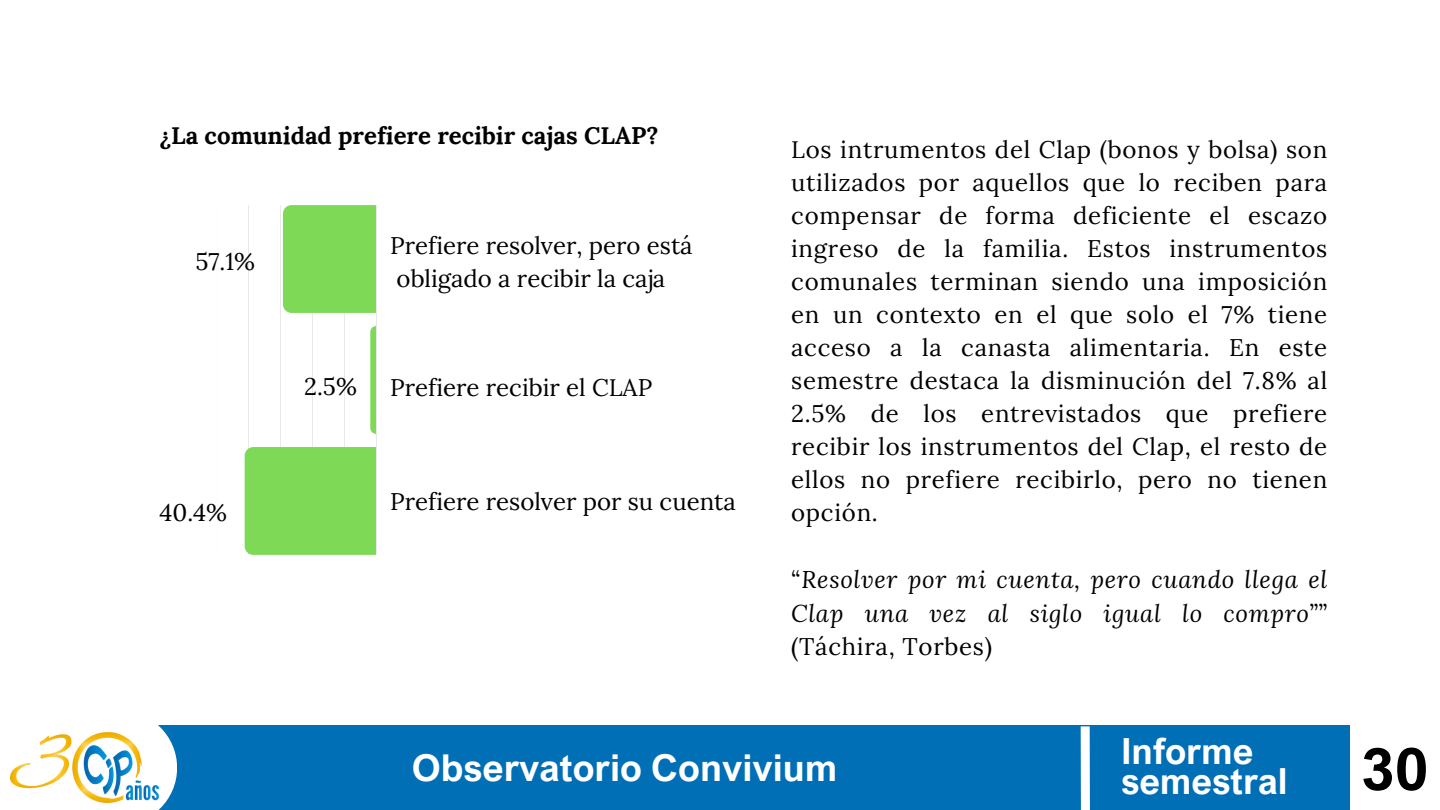
<style>
.page{position:relative;width:1440px;height:810px;background:#fff}
.page>*{position:absolute;margin:0;border:0;box-sizing:border-box;transform-origin:0 0}
.t1{font:700 37px "Arial Nova";color:#fff}
.t2{font:700 36px/30.8px "Arial Nova";color:#fff}
.t3{font:24px/33px "Lora";color:#000;text-align:justify}
.t4{font:italic 24px/33.4px "Lora";letter-spacing:.03em;color:#000;text-align:justify}
.t5{font:700 24px "Lora";color:#000}
.s1{font-style:normal}
.s2{font-size:59.1px;color:#000}
</style>
<div class="page">
<div style="left:143px;top:726px;width:1207px;height:84px;background:#016fb6"></div>
<svg style="left:99px;top:725px;width:78px;height:85px"></svg>
<img style="left:10px;top:733px;width:148px;height:70px">
<svg style="left:1076px;top:725px;width:19px;height:85px"></svg>
<svg style="left:244px;top:205px;width:133px;height:350px"></svg>
<div style="left:245px;top:447px;width:131px;height:108px;background:#7ed957"></div>
<svg style="left:370px;top:326px;width:6px;height:108px"></svg>
<svg style="left:283px;top:205px;width:9px;height:108px"></svg>
<p class="t5" style="left:159px;top:120px;width:501px">¿La comunidad prefiere recibir cajas CLAP?</p>
<p class="t3" style="left:195px;top:245px;width:61px">57.1%</p>
<p class="t3" style="left:159px;top:496px;width:69px">40.4%</p>
<p class="t3" style="left:304px;top:370px;width:54px">2.5%</p>
<p class="t3" style="left:390px;top:228px;width:304px">Prefiere resolver, pero está obligado a recibir la caja</p>
<p class="t3" style="left:390px;top:371px;width:263px">Prefiere recibir el CLAP</p>
<p class="t3" style="left:390px;top:484px;width:347px">Prefiere resolver por su cuenta</p>
<p class="t3" style="left:791px;top:133px;width:538px">Los intrumentos del Clap (bonos y bolsa) son utilizados por aquellos que lo reciben para compensar de forma deficiente el escazo ingreso de la familia. Estos instrumentos comunales terminan siendo una imposición en un contexto en el que solo el 7% tiene acceso a la canasta alimentaria. En este semestre destaca la disminución del 7.8% al 2.5% de los entrevistados que prefiere recibir los instrumentos del Clap, el resto de ellos no prefiere recibirlo, pero no tienen opción.</p>
<p class="t4" style="left:791px;top:562px;width:538px"><span class="s1">“</span>Resolver por mi cuenta, pero cuando llega el Clap una vez al siglo igual lo compro<span class="s1">”” (Táchira, Torbes)</span></p>
<h1 class="t1" style="left:412px;top:745px;width:427px">Observatorio Convivium</h1>
<h2 class="t2" style="left:1121px;top:735px;width:309px">Informe semestral <span class="s2">30</span></h2>
</div>
